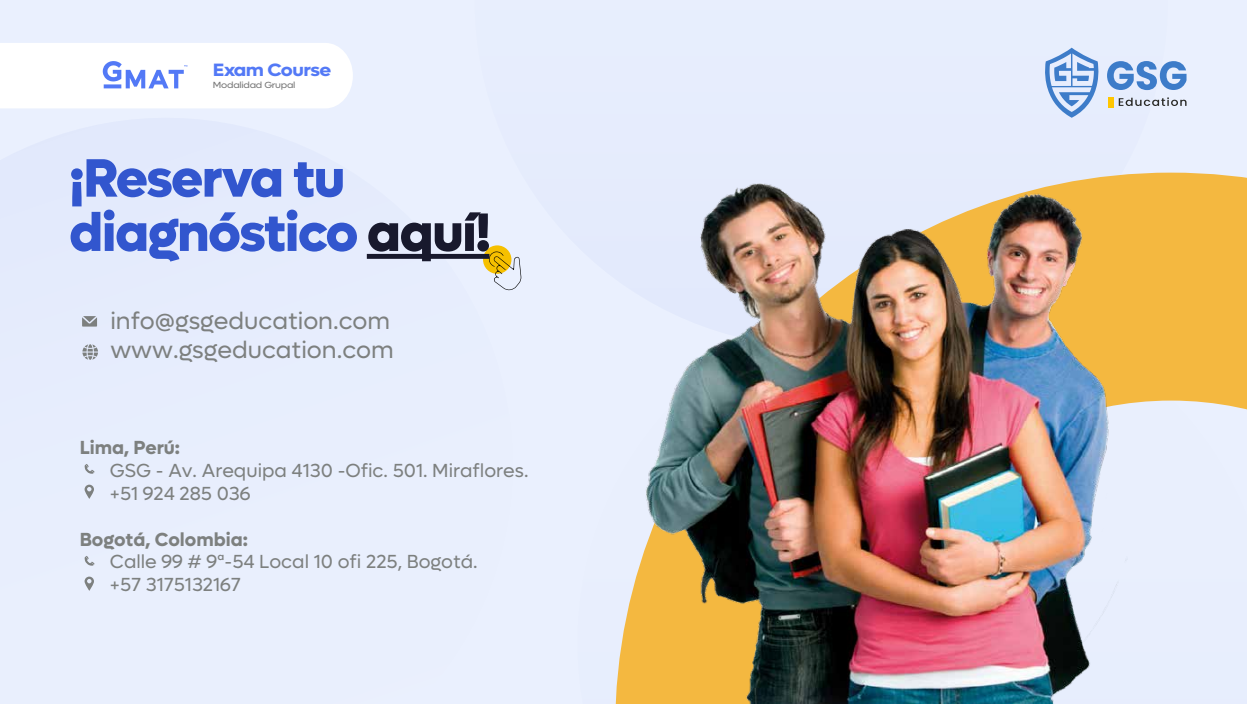
<style>
.page{position:relative;width:1247px;height:704px;background:#fff}
.page>*{position:absolute;margin:0;border:0;box-sizing:border-box;transform-origin:0 0}
.t1{font:72px "Myriad Pro";color:#000;scale:.23 1}
.t2{font:800 54.25px/54.2px "Lufga";letter-spacing:-.03em;color:#3256ce}
.t3{font:24px/28.9px "Lufga";color:#7d807f}
.t4{font:19px/22.8px "Lufga";color:#7d807f}
.t5{font:700 19px "Lufga";color:#7d807f}
.t6{font:700 17.88px "Lufga";letter-spacing:-.03em;color:#5379f6;scale:1.11 1}
.t7{font:8.88px "Lufga";letter-spacing:-.03em;color:#757575;scale:1.11 1}
.s1{color:#18192d}
</style>
<div class="page">
<div style="left:0;top:0;width:1247px;height:703px;background:#eaf0fe"></div>
<svg style="left:615px;top:172px;width:632px;height:531px"></svg>
<img style="left:645px;top:183px;width:482px;height:520px">
<svg style="left:85px;top:484px;width:9px;height:14px"></svg>
<svg style="left:84px;top:464px;width:10px;height:9px"></svg>
<svg style="left:85px;top:576px;width:9px;height:14px"></svg>
<svg style="left:84px;top:556px;width:10px;height:9px"></svg>
<div style="left:1107px;top:97px;width:6px;height:10px;background:#ffc600"></div>
<svg style="left:1107px;top:61px;width:79px;height:29px"></svg>
<svg style="left:1119px;top:97px;width:67px;height:9px"></svg>
<svg style="left:1045px;top:48px;width:54px;height:70px"></svg>
<div style="left:483px;top:245px;width:28px;height:28px;background:#f6c000;border-radius:50%"></div>
<svg style="left:489px;top:251px;width:32px;height:39px"></svg>
<div style="left:367px;top:254px;width:122px;height:5px;background:#18192d"></div>
<svg style="left:82px;top:316px;width:15px;height:10px"></svg>
<svg style="left:82px;top:344px;width:16px;height:16px"></svg>
<div style="left:0;top:43px;width:353px;height:65px;background:#fff"></div>
<p class="t6" style="left:213px;top:59px;width:108px">Exam Course</p>
<p class="t7" style="left:213px;top:80px;width:76px">Modalidad Grupal</p>
<h2 class="t2" style="left:69px;top:151px;width:423px">¡Reserva tu diagnóstico <span class="s1">aquí!</span></h2>
<h1 class="t1" style="left:365px;top:203px;width:686px">https://wa.link/80tvkm</h1>
<p class="t3" style="left:110px;top:306px;width:285px">info@gsgeducation.com www.gsgeducation.com</p>
<p class="t5" style="left:80px;top:436px;width:102px">Lima, Perú:</p>
<p class="t4" style="left:110px;top:459px;width:420px">GSG - Av. Arequipa 4130 -Ofic. 501. Miraflores. +51 924 285 036</p>
<p class="t5" style="left:80px;top:527px;width:170px">Bogotá, Colombia:</p>
<p class="t4" style="left:110px;top:550px;width:369px">Calle 99 # 9ª-54 Local 10 ofi 225, Bogotá. +57 3175132167</p>
</div>
